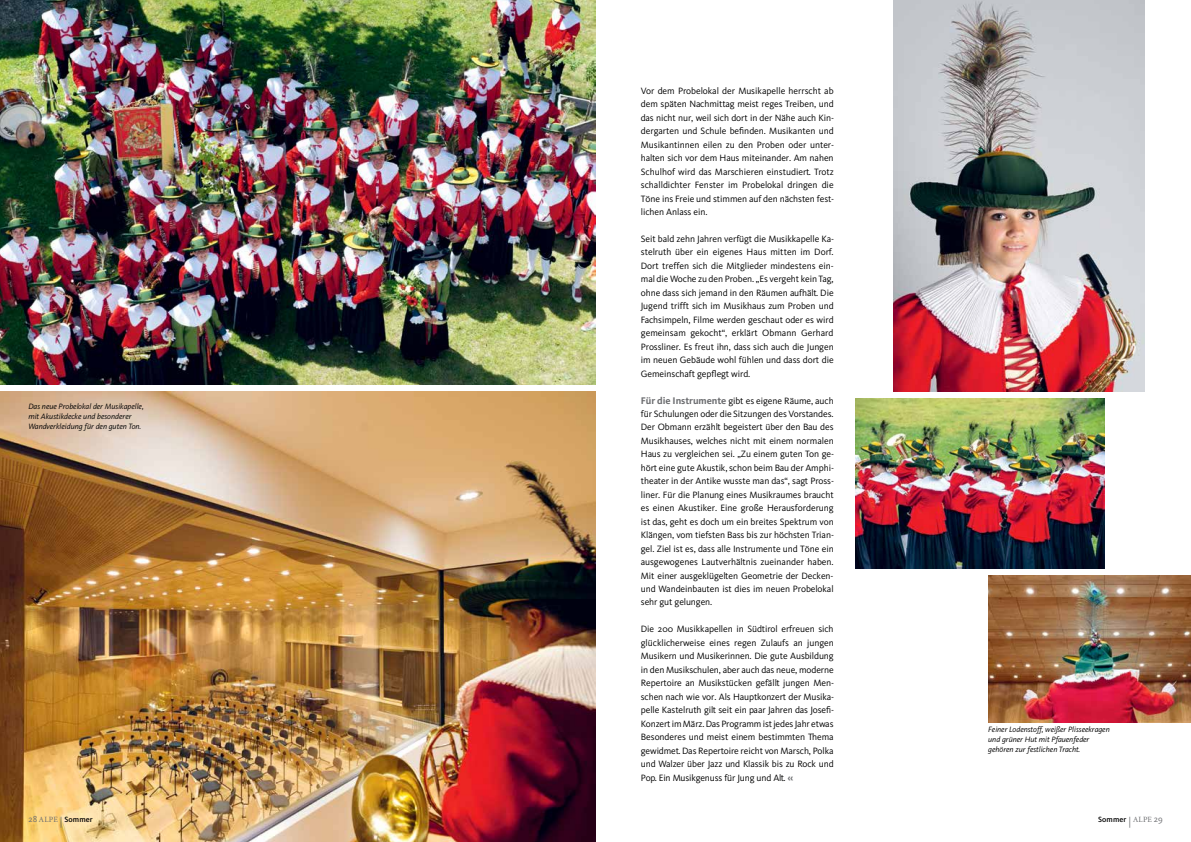
<style>
.page{position:relative;width:1191px;height:842px;background:#fff}
.page>*{position:absolute;margin:0;border:0;box-sizing:border-box;transform-origin:0 0}
.t1{font:9.5px/13.5px "Kievit";letter-spacing:-.005em;color:#000;text-align:justify}
.t2{font:italic 8px/10px "Kievit";color:#000}
.t3{font:500 7.9px "Kievit";letter-spacing:.01em;color:#000}
.s1{font-weight:400;font-size:9px;color:#6d6e71}
.s2{font-family:"Minion";font-weight:400;font-size:8px;color:#6d6e71}
.s3{font-family:"Minion";font-weight:400;font-size:11px;color:#6d6e71}
.s4{font-weight:700;font-size:10px;color:#6d6e71}
.s5{font-family:"Suedtirol";color:#6d6e71}
</style>
<div class="page">
<img style="left:0;top:392px;width:595px;height:450px">
<img style="left:0;top:0;width:595px;height:385px">
<img style="left:855px;top:398px;width:249px;height:170px">
<img style="left:988px;top:575px;width:203px;height:148px">
<img style="left:893px;top:0;width:251px;height:391px">
<p class="t2" style="left:28px;top:401px;width:117px">Das neue Probelokal der Musikapelle, mit Akustikdecke und besonderer<br>Wandverkleidung für den guten Ton.</p>
<p class="t3" style="left:28px;top:814px;width:66px"><span class="s1">28</span> <span class="s2">ALPE</span> <span class="s3">|</span> Sommer</p>
<p class="t1" style="left:641px;top:84px;width:195px">Vor dem Probelokal der Musikapelle herrscht ab dem späten Nachmittag meist reges Treiben, und das nicht nur, weil sich dort in der Nähe auch Kin&shy;dergarten und Schule befinden. Musikanten und Musikantinnen eilen zu den Proben oder unter&shy;halten sich vor dem Haus miteinander. Am nahen Schulhof wird das Marschieren einstudiert. Trotz schalldichter Fenster im Probelokal dringen die Töne ins Freie und stimmen auf den nächsten fest&shy;lichen Anlass ein.</p>
<p class="t1" style="left:641px;top:232px;width:195px">Seit bald zehn Jahren verfügt die Musikkapelle Ka&shy;stelruth über ein eigenes Haus mitten im Dorf.<br>Dort treffen sich die Mitglieder mindestens ein&shy;mal die Woche zu den Proben. „Es vergeht kein Tag, ohne dass sich jemand in den Räumen aufhält. Die Jugend trifft sich im Musikhaus zum Proben und Fachsimpeln, Filme werden geschaut oder es wird gemeinsam gekocht“, erklärt Obmann Gerhard Prossliner. Es freut ihn, dass sich auch die Jungen im neuen Gebäude wohl fühlen und dass dort die Gemeinschaft gepflegt wird.</p>
<p class="t1" style="left:641px;top:394px;width:195px"><span class="s4">Für die Instrumente</span> gibt es eigene Räume, auch für Schulungen oder die Sitzungen des Vorstandes.<br>Der Obmann erzählt begeistert über den Bau des Musikhauses, welches nicht mit einem normalen Haus zu vergleichen sei. „Zu einem guten Ton ge&shy;hört eine gute Akustik, schon beim Bau der Amphi&shy;theater in der Antike wusste man das“, sagt Pross&shy;liner. Für die Planung eines Musikraumes braucht es einen Akustiker. Eine große Herausforderung ist das, geht es doch um ein breites Spektrum von Klängen, vom tiefsten Bass bis zur höchsten Trian&shy;gel. Ziel ist es, dass alle Instrumente und Töne ein ausgewogenes Lautverhältnis zueinander haben.<br>Mit einer ausgeklügelten Geometrie der Decken&shy;und Wandeinbauten ist dies im neuen Probelokal sehr gut gelungen.</p>
<p class="t1" style="left:641px;top:623px;width:195px">Die 200 Musikkapellen in Südtirol erfreuen sich glücklicherweise eines regen Zulaufs an jungen Musikern und Musikerinnen. Die gute Ausbildung in den Musikschulen, aber auch das neue, moderne Repertoire an Musikstücken gefällt jungen Men&shy;schen nach wie vor. Als Hauptkonzert der Musika&shy;pelle Kastelruth gilt seit ein paar Jahren das Josefi-Konzert im März. Das Programm ist jedes Jahr etwas Besonderes und meist einem bestimmten Thema gewidmet. Das Repertoire reicht von Marsch, Polka und Walzer über Jazz und Klassik bis zu Rock und Pop. Ein Musikgenuss für Jung und Alt. <span class="s5">«</span></p>
<p class="t2" style="left:988px;top:724px;width:123px">Feiner Lodenstoff, weißer Plisseekragen und grüner Hut mit Pfauenfeder gehören zur festlichen Tracht.</p>
<p class="t3" style="left:1098px;top:814px;width:66px">Sommer <span class="s3">|</span> <span class="s2">ALPE</span> <span class="s1">29</span></p>
</div>
